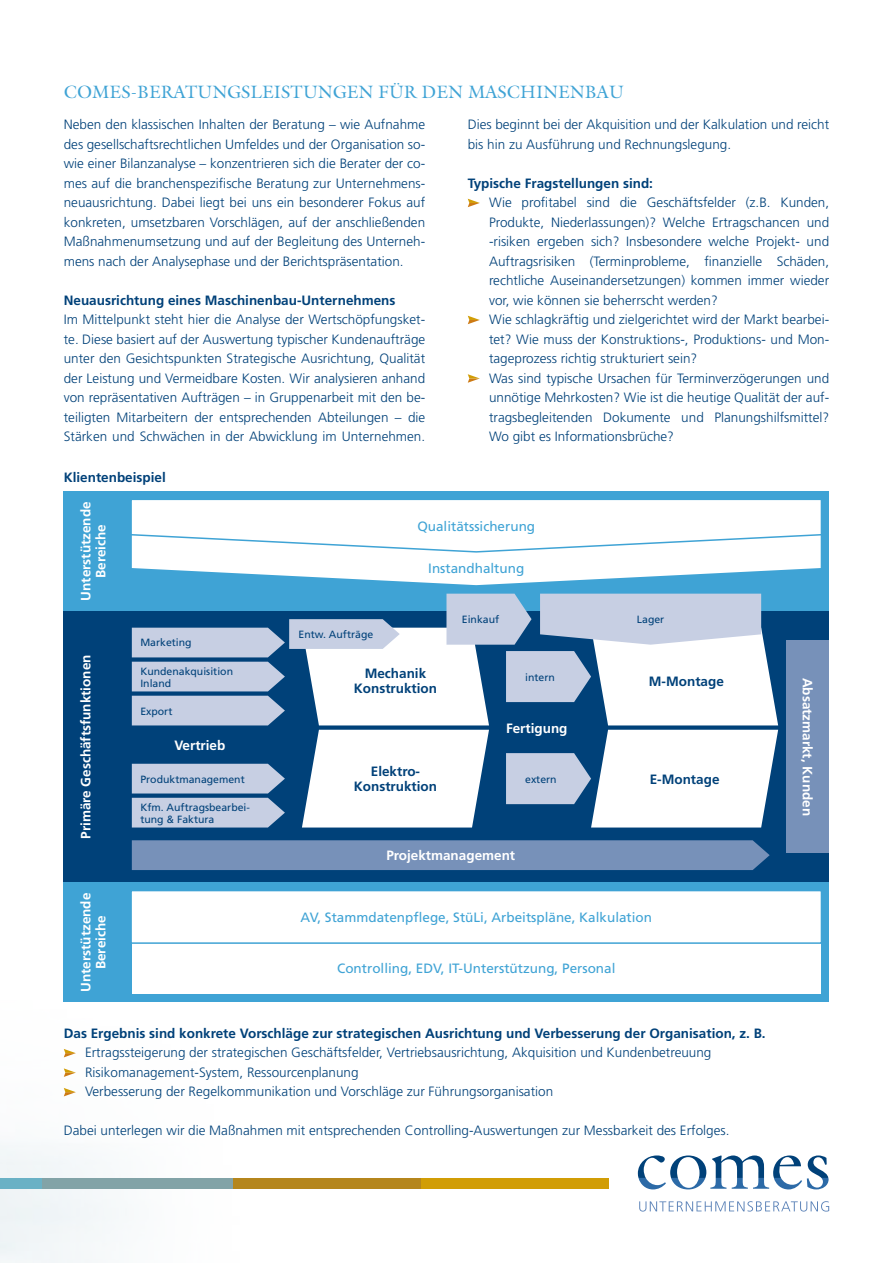
<style>
.page{position:relative;width:893px;height:1263px;background:#fff}
.page>*{position:absolute;margin:0;border:0;box-sizing:border-box;transform-origin:0 0}
.t1{font:18px "Galliard Std";color:#3fa3d5}
.t2{font:300 13.5px/19.5px "Frutiger LT Std";color:#004179}
.t3{font:700 13.5px/15px "Frutiger LT Std";color:#004179;text-align:center}
.t4{font:13.5px "Frutiger LT Std";color:#3fa3d5}
.t5{font:700 13.5px/15px "Frutiger LT Std";color:#fff;text-align:center}
.t6{font:10.5px/12px "Frutiger LT Std";color:#004179}
</style>
<div class="page">
<img style="left:0;top:794px;width:112px;height:469px">
<div style="left:0;top:1178px;width:43px;height:11px;background:#6ab1c5"></div>
<div style="left:43px;top:1178px;width:191px;height:11px;background:#82a3a7"></div>
<div style="left:234px;top:1178px;width:187px;height:11px;background:#b5861c"></div>
<div style="left:421px;top:1178px;width:187px;height:11px;background:#d19d05"></div>
<svg style="left:638px;top:1155px;width:191px;height:34px"></svg>
<svg style="left:639px;top:1201px;width:190px;height:10px"></svg>
<svg style="left:468px;top:199px;width:12px;height:8px"></svg>
<svg style="left:468px;top:316px;width:12px;height:8px"></svg>
<svg style="left:468px;top:374px;width:12px;height:9px"></svg>
<svg style="left:64px;top:1049px;width:12px;height:8px"></svg>
<svg style="left:64px;top:1068px;width:12px;height:9px"></svg>
<svg style="left:64px;top:1088px;width:12px;height:8px"></svg>
<div style="left:64px;top:611px;width:765px;height:272px;background:#004179"></div>
<div style="left:64px;top:492px;width:765px;height:119px;background:#3fa3d5"></div>
<div style="left:64px;top:883px;width:765px;height:119px;background:#3fa3d5"></div>
<div style="left:787px;top:640px;width:42px;height:213px;background:#7791b9"></div>
<div style="left:132px;top:942px;width:689px;height:51px;background:#fff"></div>
<div style="left:131px;top:891px;width:690px;height:53px;background:#fff"></div>
<div style="left:132px;top:840px;width:638px;height:30px;background:#7791b9"></div>
<svg style="left:131px;top:500px;width:690px;height:85px;background:#e7f3f9"></svg>
<svg style="left:132px;top:594px;width:646px;height:233px"></svg>
<h1 class="t1" style="left:64px;top:81px;width:562px">COMES-BERATUNGSLEISTUNGEN FÜR DEN MASCHINENBAU</h1>
<p class="t2" style="left:64px;top:115px;width:363px;text-align:justify">Neben den klassischen Inhalten der Beratung – wie Aufnahme des gesellschaftsrechtlichen Umfeldes und der Organisation so&shy;wie einer Bilanzanalyse – konzentrieren sich die Berater der co&shy;mes auf die branchenspezifische Beratung zur Unternehmens&shy;neuausrichtung. Dabei liegt bei uns ein besonderer Fokus auf konkreten, umsetzbaren Vorschlägen, auf der anschließenden Maßnahmenumsetzung und auf der Begleitung des Unterneh&shy;mens nach der Analysephase und der Berichtspräsentation.</p>
<p class="t3" style="left:64px;top:293px;width:333px">Neuausrichtung eines Maschinenbau-Unternehmens</p>
<p class="t2" style="left:64px;top:310px;width:363px;text-align:justify">Im Mittelpunkt steht hier die Analyse der Wertschöpfungsket&shy;te. Diese basiert auf der Auswertung typischer Kundenaufträge unter den Gesichtspunkten Strategische Ausrichtung, Qualität der Leistung und Vermeidbare Kosten. Wir analysieren anhand von repräsentativen Aufträgen – in Gruppenarbeit mit den be&shy;teiligten Mitarbeitern der entsprechenden Abteilungen – die Stärken und Schwächen in der Abwicklung im Unternehmen.</p>
<p class="t3" style="left:64px;top:470px;width:104px">Klientenbeispiel</p>
<p class="t2" style="left:468px;top:115px;width:363px">Dies beginnt bei der Akquisition und der Kalkulation und reicht bis hin zu Ausführung und Rechnungslegung.</p>
<p class="t3" style="left:468px;top:175px;width:187px">Typische Fragstellungen sind:</p>
<p class="t2" style="left:489px;top:193px;width:342px">Wie profitabel sind die Geschäftsfelder (z.B. Kunden, Produkte, Niederlassungen)? Welche Ertragschancen und -risiken ergeben sich? Insbesondere welche Projekt- und Auftragsrisiken (Terminprobleme, finanzielle Schäden, rechtliche Auseinandersetzungen) kommen immer wieder vor, wie können sie beherrscht werden?<br>Wie schlagkräftig und zielgerichtet wird der Markt bearbei&shy;tet? Wie muss der Konstruktions-, Produktions- und Mon&shy;tageprozess richtig strukturiert sein?<br>Was sind typische Ursachen für Terminverzögerungen und unnötige Mehrkosten? Wie ist die heutige Qualität der auf&shy;tragsbegleitenden Dokumente und Planungshilfsmittel?<br>Wo gibt es Informationsbrüche?</p>
<p class="t5" style="left:78px;top:601px;width:101px;rotate:-90deg">Unterstützende<br>Bereiche</p>
<p class="t5" style="left:78px;top:839px;width:186px;rotate:-90deg">Primäre Geschäftsfunktionen</p>
<p class="t5" style="left:78px;top:992px;width:101px;rotate:-90deg">Unterstützende<br>Bereiche</p>
<p class="t6" style="left:140px;top:637px;width:53px">Marketing</p>
<p class="t6" style="left:140px;top:665px;width:94px">Kundenakquisition<br>Inland</p>
<p class="t6" style="left:140px;top:705px;width:34px">Export</p>
<p class="t5" style="left:174px;top:737px;width:53px">Vertrieb</p>
<p class="t6" style="left:140px;top:773px;width:106px">Produktmanagement</p>
<p class="t6" style="left:140px;top:801px;width:111px">Kfm. Auftragsbearbei&shy;tung &amp; Faktura</p>
<p class="t4" style="left:417px;top:518px;width:119px">Qualitätssicherung</p>
<p class="t6" style="left:299px;top:628px;width:76px">Entw. Aufträge</p>
<p class="t4" style="left:428px;top:561px;width:98px">Instandhaltung</p>
<p class="t6" style="left:462px;top:613px;width:39px">Einkauf</p>
<p class="t6" style="left:637px;top:613px;width:29px">Lager</p>
<p class="t3" style="left:354px;top:666px;width:85px">Mechanik<br>Konstruktion</p>
<p class="t3" style="left:649px;top:674px;width:76px">M-Montage</p>
<p class="t6" style="left:525px;top:671px;width:31px">intern</p>
<p class="t5" style="left:506px;top:720px;width:63px">Fertigung</p>
<p class="t3" style="left:354px;top:764px;width:85px">Elektro-<br>Konstruktion</p>
<p class="t3" style="left:650px;top:771px;width:71px">E-Montage</p>
<p class="t6" style="left:525px;top:773px;width:33px">extern</p>
<p class="t5" style="left:386px;top:848px;width:130px">Projektmanagement</p>
<p class="t4" style="left:300px;top:909px;width:353px">AV, Stammdatenpflege, StüLi, Arbeitspläne, Kalkulation</p>
<p class="t4" style="left:337px;top:960px;width:280px">Controlling, EDV, IT-Unterstützung, Personal</p>
<p class="t3" style="left:64px;top:1026px;width:703px">Das Ergebnis sind konkrete Vorschläge zur strategischen Ausrichtung und Verbesserung der Organisation, z. B.</p>
<p class="t2" style="left:85px;top:1043px;width:628px">Ertragssteigerung der strategischen Geschäftsfelder, Vertriebsausrichtung, Akquisition und Kundenbetreuung<br>Risikomanagement-System, Ressourcenplanung<br>Verbesserung der Regelkommunikation und Vorschläge zur Führungsorganisation</p>
<p class="t2" style="left:64px;top:1121px;width:667px">Dabei unterlegen wir die Maßnahmen mit entsprechenden Controlling-Auswertungen zur Messbarkeit des Erfolges.</p>
<p class="t5" style="left:815px;top:678px;width:140px;rotate:90deg">Absatzmarkt, Kunden</p>
</div>
